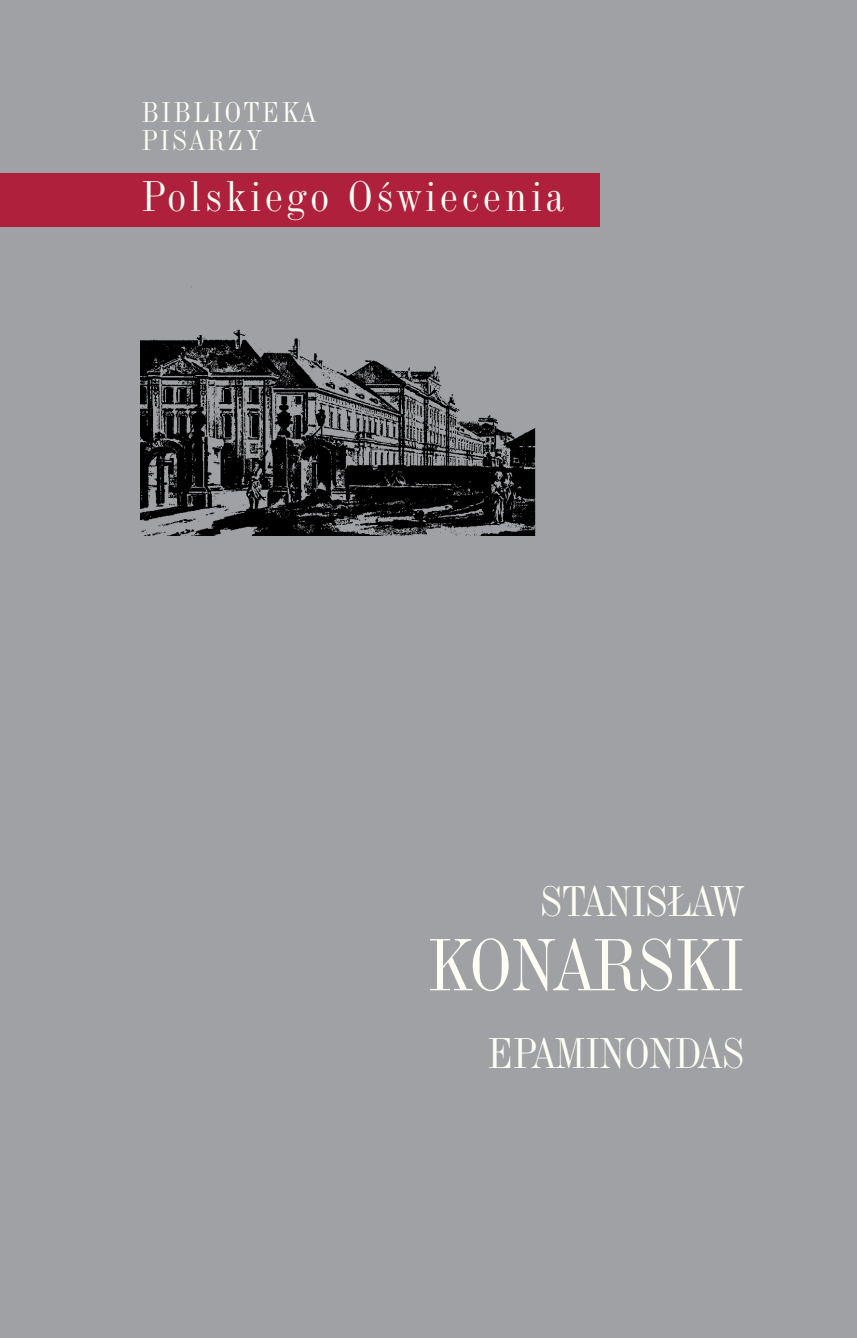
<style>
.page{position:relative;width:857px;height:1338px;background:#fff}
.page>*{position:absolute;margin:0;border:0;box-sizing:border-box;transform-origin:0 0}
.t1{font:72px "Industrial 736 PL";color:#fffef4}
.t2{font:42px "Industrial 736 PL";letter-spacing:.1em;color:#fffef4}
.t3{font:42px "Industrial 736 PL";letter-spacing:-.01em;color:#fffef4}
.t4{font:42px "Industrial 736 PL";color:#fffef4}
.t5{font:28px "Industrial 736 PL";letter-spacing:.1em;color:#fffef4}
</style>
<div class="page">
<div style="left:0;top:0;width:856px;height:1338px;background:#a0a1a5"></div>
<div style="left:0;top:173px;width:599px;height:54px;background:#af203d"></div>
<img style="left:141px;top:287px;width:393px;height:249px">
<p class="t5" style="left:142px;top:95px;width:175px">BIBLIOTEKA</p>
<p class="t5" style="left:142px;top:123px;width:121px">PISARZY</p>
<p class="t2" style="left:142px;top:170px;width:423px">Polskiego OÊwiecenia</p>
<p class="t4" style="left:540px;top:875px;width:205px">STANISŁAW</p>
<p class="t1" style="left:427px;top:919px;width:318px">KONARSKI</p>
<p class="t3" style="left:487px;top:1026px;width:258px">EPAMINONDAS</p>
</div>
